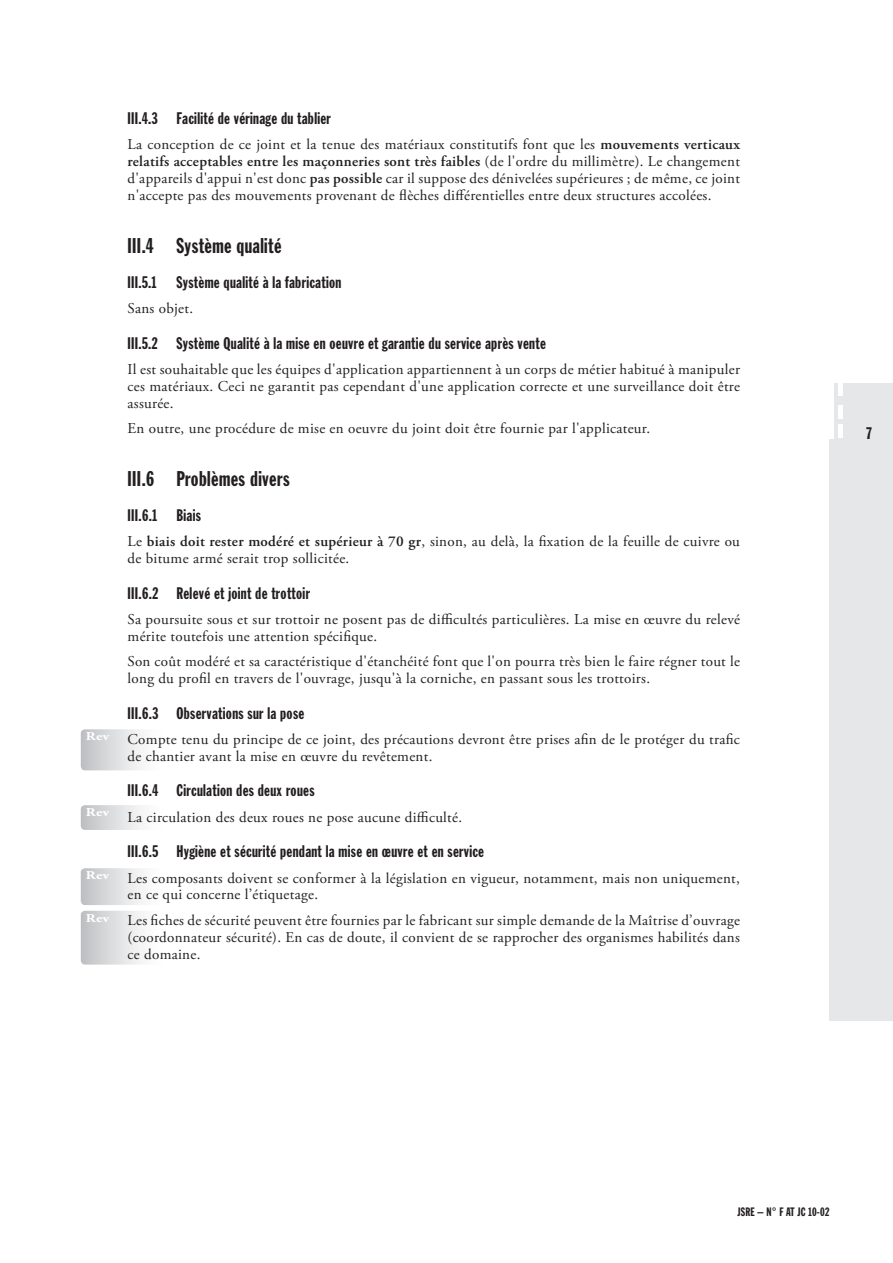
<style>
.page{position:relative;width:893px;height:1263px;background:#fff}
.page>*{position:absolute;margin:0;border:0;box-sizing:border-box;transform-origin:0 0}
.t1{font:21px "Franklin Gothic Extra Cond";letter-spacing:.02em;color:#231f20}
.t2{font:16.5px "Franklin Gothic Extra Cond";letter-spacing:.02em;color:#231f20}
.t3{font:15px/17px "Adobe Garamond Pro";letter-spacing:.02em;color:#231f20}
.t4{font:12px "Franklin Gothic Extra Cond";letter-spacing:.02em;color:#231f20}
.t5{font:700 12px "Adobe Garamond Pro";letter-spacing:.015em;color:#fff;scale:1.25 1}
.s1{font-weight:600}
</style>
<div class="page">
<div style="left:829px;top:383px;width:64px;height:637px;background:#e6e7e9"></div>
<div style="left:829px;top:383px;width:5px;height:55px;background:#fff"></div>
<div style="left:838px;top:382px;width:5px;height:14px;background:#fff"></div>
<div style="left:838px;top:405px;width:5px;height:13px;background:#fff"></div>
<div style="left:838px;top:425px;width:5px;height:13px;background:#fff"></div>
<div style="left:81px;top:729px;width:85px;height:41px;background:linear-gradient(to right,#c2c3c6,#fff);border-radius:4px"></div>
<div style="left:81px;top:805px;width:85px;height:25px;background:linear-gradient(to right,#c2c3c6,#fff);border-radius:4px"></div>
<div style="left:81px;top:868px;width:85px;height:37px;background:linear-gradient(to right,#c2c3c6,#fff);border-radius:4px"></div>
<div style="left:81px;top:911px;width:85px;height:53px;background:linear-gradient(to right,#c2c3c6,#fff);border-radius:4px"></div>
<p class="t5" style="left:86px;top:731px;width:20px">Rev</p>
<p class="t5" style="left:86px;top:807px;width:20px">Rev</p>
<p class="t5" style="left:86px;top:870px;width:20px">Rev</p>
<p class="t5" style="left:86px;top:913px;width:20px">Rev</p>
<p class="t2" style="left:128px;top:112px;width:205px">III.4.3 Facilité de vérinage du tablier</p>
<p class="t3" style="left:128px;top:138px;width:614px;text-align:justify">La conception de ce joint et la tenue des matériaux constitutifs font que les <span class="s1">mouvements verticaux relatifs acceptables entre les maçonneries sont très faibles</span> (de l'ordre du millimètre). Le changement d'appareils d'appui n'est donc <span class="s1">pas possible</span> car il suppose des dénivelées supérieures ; de même, ce joint n'accepte pas des mouvements provenant de flèches différentielles entre deux structures accolées.</p>
<h1 class="t1" style="left:128px;top:237px;width:155px">III.4 Système qualité</h1>
<p class="t2" style="left:128px;top:276px;width:215px">III.5.1 Système qualité à la fabrication</p>
<p class="t3" style="left:128px;top:301px;width:67px">Sans objet.</p>
<p class="t2" style="left:128px;top:337px;width:420px">III.5.2 Système Qualité à la mise en oeuvre et garantie du service après vente</p>
<p class="t3" style="left:128px;top:362px;width:614px;text-align:justify">Il est souhaitable que les équipes d'application appartiennent à un corps de métier habitué à manipuler ces matériaux. Ceci ne garantit pas cependant d'une application correcte et une surveillance doit être assurée.</p>
<p class="t3" style="left:128px;top:421px;width:524px">En outre, une procédure de mise en oeuvre du joint doit être fournie par l'applicateur.</p>
<h1 class="t1" style="left:128px;top:471px;width:164px">III.6 Problèmes divers</h1>
<p class="t2" style="left:128px;top:509px;width:75px">III.6.1 Biais</p>
<p class="t3" style="left:128px;top:534px;width:614px">Le <span class="s1">biais doit rester modéré et supérieur à 70 gr</span>, sinon, au delà, la fixation de la feuille de cuivre ou de bitume armé serait trop sollicitée.</p>
<p class="t2" style="left:128px;top:587px;width:184px">III.6.2 Relevé et joint de trottoir</p>
<p class="t3" style="left:128px;top:612px;width:614px">Sa poursuite sous et sur trottoir ne posent pas de difficultés particulières. La mise en œuvre du relevé mérite toutefois une attention spécifique.</p>
<p class="t3" style="left:128px;top:654px;width:614px">Son coût modéré et sa caractéristique d'étanchéité font que l'on pourra très bien le faire régner tout le long du profil en travers de l'ouvrage, jusqu'à la corniche, en passant sous les trottoirs.</p>
<p class="t2" style="left:128px;top:707px;width:178px">III.6.3 Observations sur la pose</p>
<p class="t3" style="left:128px;top:732px;width:614px">Compte tenu du principe de ce joint, des précautions devront être prises afin de le protéger du trafic de chantier avant la mise en œuvre du revêtement.</p>
<p class="t2" style="left:128px;top:784px;width:189px">III.6.4 Circulation des deux roues</p>
<p class="t3" style="left:128px;top:810px;width:336px">La circulation des deux roues ne pose aucune difficulté.</p>
<p class="t2" style="left:128px;top:845px;width:358px">III.6.5 Hygiène et sécurité pendant la mise en œuvre et en service</p>
<p class="t3" style="left:128px;top:871px;width:614px">Les composants doivent se conformer à la législation en vigueur, notamment, mais non uniquement, en ce qui concerne l’étiquetage.</p>
<p class="t3" style="left:128px;top:913px;width:614px;text-align:justify">Les fiches de sécurité peuvent être fournies par le fabricant sur simple demande de la Maîtrise d’ouvrage (coordonnateur sécurité). En cas de doute, il convient de se rapprocher des organismes habilités dans ce domaine.</p>
<p class="t2" style="left:866px;top:427px;width:7px">7</p>
<p class="t4" style="left:737px;top:1207px;width:93px">JSRE – N° F AT JC 10-02</p>
</div>
